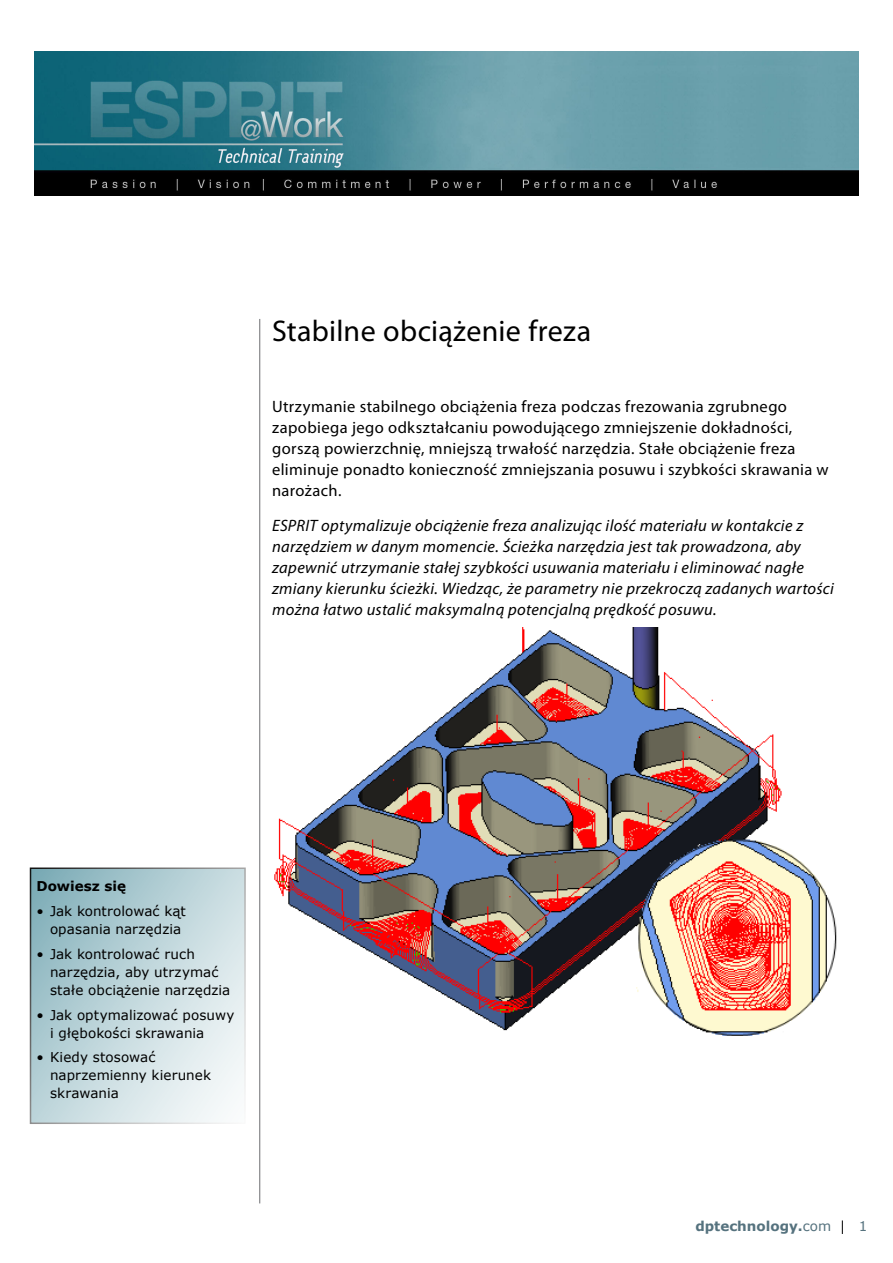
<style>
.page{position:relative;width:893px;height:1263px;background:#fff}
.page>*{position:absolute;margin:0;border:0;box-sizing:border-box;transform-origin:0 0}
.t1{font:30px "Myriad Pro";letter-spacing:.01em;color:#000}
.t2{font:italic 16.5px/21px "Myriad Pro";letter-spacing:.02em;color:#000}
.t3{font:16.5px/21px "Myriad Pro";letter-spacing:.02em;color:#000}
.t4{font:13.5px/18px "Verdana";letter-spacing:.005em;color:#000}
.t5{font:700 13.5px "Verdana";color:#55727e}
.t6{font:700 13.5px "Verdana";color:#000}
.t7{font:13.5px "Verdana";color:#55727e}
.s1{font-weight:400}
</style>
<div class="page">
<img style="left:34px;top:51px;width:825px;height:144px">
<hr style="left:259px;top:319px;width:1px;height:884px;background:#6d6e71">
<svg style="left:842px;top:1220px;width:1px;height:14px"></svg>
<img style="left:274px;top:628px;width:563px;height:408px">
<svg style="left:33px;top:870px;width:210px;height:251px;background:#c2d8dc"></svg>
<h1 class="t1" style="left:272px;top:313px;width:321px">Stabilne obciążenie freza</h1>
<p class="t3" style="left:272px;top:396px;width:558px">Utrzymanie stabilnego obciążenia freza podczas frezowania zgrubnego zapobiega jego odkształcaniu powodującego zmniejszenie dokładności, gorszą powierzchnię, mniejszą trwałość narzędzia. Stałe obciążenie freza eliminuje ponadto konieczność zmniejszania posuwu i szybkości skrawania w narożach.</p>
<p class="t2" style="left:272px;top:514px;width:563px">ESPRIT optymalizuje obciążenie freza analizując ilość materiału w kontakcie z narzędziem w danym momencie. Ścieżka narzędzia jest tak prowadzona, aby zapewnić utrzymanie stałej szybkości usuwania materiału i eliminować nagłe zmiany kierunku ścieżki. Wiedząc, że parametry nie przekroczą zadanych wartości można łatwo ustalić maksymalną potencjalną prędkość posuwu.</p>
<p class="t6" style="left:37px;top:877px;width:91px">Dowiesz się</p>
<p class="t4" style="left:50px;top:902px;width:137px;text-indent:-13px">• Jak kontrolować kąt opasania narzędzia</p>
<p class="t4" style="left:50px;top:945px;width:182px;text-indent:-13px">• Jak kontrolować ruch narzędzia, aby utrzymać stałe obciążenie narzędzia</p>
<p class="t4" style="left:50px;top:1005px;width:186px;text-indent:-13px">• Jak optymalizować posuwy i głębokości skrawania</p>
<p class="t4" style="left:50px;top:1048px;width:163px;text-indent:-13px">• Kiedy stosować naprzemienny kierunek skrawania</p>
<p class="t5" style="left:695px;top:1216px;width:137px">dptechnology.<span class="s1">com</span></p>
<p class="t7" style="left:859px;top:1216px;width:10px">1</p>
</div>
